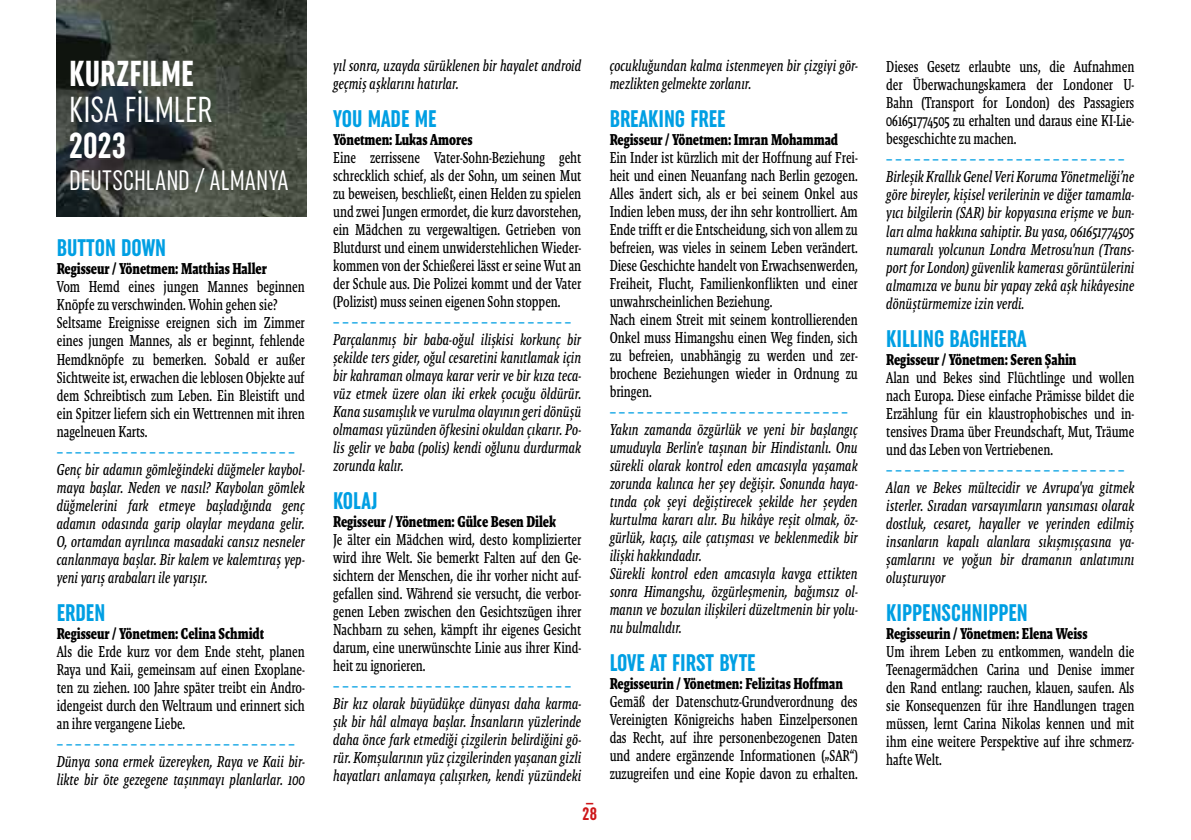
<style>
.page{position:relative;width:1191px;height:840px;background:#fff}
.page>*{position:absolute;margin:0;border:0;box-sizing:border-box;transform-origin:0 0}
.t1{font:700 extra-condensed 36px "Uniform";letter-spacing:.005em;color:#fff}
.t2{font:extra-condensed 36px "Uniform";letter-spacing:.005em;color:#fff}
.t3{font:extra-condensed 28px "Uniform";letter-spacing:.01em;color:#fff}
.t4{font:700 extra-condensed 24px "Uniform";color:#009fe3}
.t5{font:700 extra-condensed 18px/18px "Uniform";color:#cd1719}
.t6{font:17px "Malaga Narrow OTCE";color:#009fe3}
.t7{font:16px/18px "Malaga Narrow OTCE";letter-spacing:-.005em;color:#000;text-align:justify;scale:.93 1}
.t8{font:italic 16px/18px "Malaga Narrow OTCE";color:#000;text-align:justify;scale:.93 1}
.t9{font:700 16px "Malaga Narrow OTCE";letter-spacing:-.005em;color:#000;scale:.93 1}
</style>
<div class="page">
<img style="left:57px;top:0;width:249px;height:216px">
<h1 class="t1" style="left:69px;top:53px;width:126px">KURZFILME</h1>
<h1 class="t2" style="left:69px;top:88px;width:145px">KISA FİLMLER</h1>
<h1 class="t1" style="left:69px;top:125px;width:58px">2023</h1>
<h2 class="t3" style="left:69px;top:164px;width:221px">DEUTSCHLAND / ALMANYA</h2>
<h3 class="t4" style="left:57px;top:234px;width:111px">BUTTON DOWN</h3>
<p class="t9" style="left:57px;top:259px;width:227px">Regisseur / Yönetmen: Matthias Haller</p>
<p class="t7" style="left:57px;top:277px;width:268px;text-align:left">Vom Hemd eines jungen Mannes beginnen Knöpfe zu verschwinden. Wohin gehen sie?<br>Seltsame Ereignisse ereignen sich im Zimmer eines jungen Mannes, als er beginnt, fehlende Hemdknöpfe zu bemerken. Sobald er außer Sichtweite ist, erwachen die leblosen Objekte auf dem Schreibtisch zum Leben. Ein Bleistift und ein Spitzer liefern sich ein Wettrennen mit ihren nagelneuen Karts.</p>
<p class="t6" style="left:57px;top:440px;width:239px">– – – – – – – – – – – – – – – – – – – – – – – – – –</p>
<p class="t8" style="left:57px;top:459px;width:268px">Genç bir adamın gömleğindeki düğmeler kaybol&shy;maya başlar. Neden ve nasıl? Kaybolan gömlek düğmelerini fark etmeye başladığında genç adamın odasında garip olaylar meydana gelir.<br>O, ortamdan ayrılınca masadaki cansız nesneler canlanmaya başlar. Bir kalem ve kalemtıraş yep&shy;yeni yarış arabaları ile yarışır.</p>
<h3 class="t4" style="left:57px;top:598px;width:50px">ERDEN</h3>
<p class="t9" style="left:57px;top:623px;width:224px">Regisseur / Yönetmen: Celina Schmidt</p>
<p class="t7" style="left:57px;top:641px;width:268px">Als die Erde kurz vor dem Ende steht, planen Raya und Kaii, gemeinsam auf einen Exoplane&shy;ten zu ziehen. 100 Jahre später treibt ein Andro&shy;idengeist durch den Weltraum und erinnert sich an ihre vergangene Liebe.</p>
<p class="t6" style="left:57px;top:732px;width:239px">– – – – – – – – – – – – – – – – – – – – – – – – – –</p>
<p class="t8" style="left:57px;top:751px;width:268px">Dünya sona ermek üzereyken, Raya ve Kaii bir&shy;likte bir öte gezegene taşınmayı planlarlar. 100</p>
<p class="t8" style="left:333px;top:56px;width:268px">yıl sonra, uzayda sürüklenen bir hayalet android geçmiş aşklarını hatırlar.</p>
<h3 class="t4" style="left:333px;top:104px;width:105px">YOU MADE ME</h3>
<p class="t9" style="left:333px;top:130px;width:151px">Yönetmen: Lukas Amores</p>
<p class="t7" style="left:333px;top:148px;width:268px">Eine zerrissene Vater-Sohn-Beziehung geht schrecklich schief, als der Sohn, um seinen Mut zu beweisen, beschließt, einen Helden zu spielen und zwei Jungen ermordet, die kurz davorstehen, ein Mädchen zu vergewaltigen. Getrieben von Blutdurst und einem unwiderstehlichen Wieder&shy;kommen von der Schießerei lässt er seine Wut an der Schule aus. Die Polizei kommt und der Vater (Polizist) muss seinen eigenen Sohn stoppen.</p>
<p class="t6" style="left:333px;top:311px;width:239px">– – – – – – – – – – – – – – – – – – – – – – – – – –</p>
<p class="t8" style="left:333px;top:330px;width:268px">Parçalanmış bir baba-oğul ilişkisi korkunç bir şekilde ters gider, oğul cesaretini kanıtlamak için bir kahraman olmaya karar verir ve bir kıza teca&shy;vüz etmek üzere olan iki erkek çocuğu öldürür.<br>Kana susamışlık ve vurulma olayının geri dönüşü olmaması yüzünden öfkesini okuldan çıkarır. Po&shy;lis gelir ve baba (polis) kendi oğlunu durdurmak zorunda kalır.</p>
<h3 class="t4" style="left:333px;top:486px;width:46px">KOLAJ</h3>
<p class="t9" style="left:333px;top:512px;width:241px">Regisseur / Yönetmen: Gülce Besen Dilek</p>
<p class="t7" style="left:333px;top:530px;width:268px">Je älter ein Mädchen wird, desto komplizierter wird ihre Welt. Sie bemerkt Falten auf den Ge&shy;sichtern der Menschen, die ihr vorher nicht auf&shy;gefallen sind. Während sie versucht, die verbor&shy;genen Leben zwischen den Gesichtszügen ihrer Nachbarn zu sehen, kämpft ihr eigenes Gesicht darum, eine unerwünschte Linie aus ihrer Kind&shy;heit zu ignorieren.</p>
<p class="t6" style="left:333px;top:675px;width:239px">– – – – – – – – – – – – – – – – – – – – – – – – – –</p>
<p class="t8" style="left:333px;top:694px;width:268px">Bir kız olarak büyüdükçe dünyası daha karma&shy;şık bir hâl almaya başlar. İnsanların yüzlerinde daha önce fark etmediği çizgilerin belirdiğini gö&shy;rür. Komşularının yüz çizgilerinden yaşanan gizli hayatları anlamaya çalışırken, kendi yüzündeki</p>
<p class="t5" style="left:582px;top:786px;width:16px">_<br>28</p>
<p class="t8" style="left:609px;top:56px;width:268px">çocukluğundan kalma istenmeyen bir çizgiyi gör&shy;mezlikten gelmekte zorlanır.</p>
<h3 class="t4" style="left:609px;top:104px;width:117px">BREAKING FREE</h3>
<p class="t9" style="left:609px;top:130px;width:247px">Regisseur / Yönetmen: Imran Mohammad</p>
<p class="t7" style="left:609px;top:148px;width:268px;text-align:left">Ein Inder ist kürzlich mit der Hoffnung auf Frei&shy;heit und einen Neuanfang nach Berlin gezogen.<br>Alles ändert sich, als er bei seinem Onkel aus Indien leben muss, der ihn sehr kontrolliert. Am Ende trifft er die Entscheidung, sich von allem zu befreien, was vieles in seinem Leben verändert.<br>Diese Geschichte handelt von Erwachsenwerden, Freiheit, Flucht, Familienkonflikten und einer unwahrscheinlichen Beziehung.<br>Nach einem Streit mit seinem kontrollierenden Onkel muss Himangshu einen Weg finden, sich zu befreien, unabhängig zu werden und zer&shy;brochene Beziehungen wieder in Ordnung zu bringen.</p>
<p class="t6" style="left:609px;top:401px;width:239px">– – – – – – – – – – – – – – – – – – – – – – – – – –</p>
<p class="t8" style="left:609px;top:420px;width:268px;text-align:left">Yakın zamanda özgürlük ve yeni bir başlangıç umuduyla Berlin'e taşınan bir Hindistanlı. Onu sürekli olarak kontrol eden amcasıyla yaşamak zorunda kalınca her şey değişir. Sonunda haya&shy;tında çok şeyi değiştirecek şekilde her şeyden kurtulma kararı alır. Bu hikâye reşit olmak, öz&shy;gürlük, kaçış, aile çatışması ve beklenmedik bir ilişki hakkındadır.<br>Sürekli kontrol eden amcasıyla kavga ettikten sonra Himangshu, özgürleşmenin, bağımsız ol&shy;manın ve bozulan ilişkileri düzeltmenin bir yolu&shy;nu bulmalıdır.</p>
<h3 class="t4" style="left:609px;top:648px;width:147px">LOVE AT FIRST BYTE</h3>
<p class="t9" style="left:609px;top:674px;width:252px">Regisseurin / Yönetmen: Felizitas Hoffman</p>
<p class="t7" style="left:609px;top:692px;width:268px">Gemäß der Datenschutz-Grundverordnung des Vereinigten Königreichs haben Einzelpersonen das Recht, auf ihre personenbezogenen Daten und andere ergänzende Informationen („SAR“) zuzugreifen und eine Kopie davon zu erhalten.</p>
<p class="t7" style="left:886px;top:58px;width:268px">Dieses Gesetz erlaubte uns, die Aufnahmen der Überwachungskamera der Londoner U-Bahn (Transport for London) des Passagiers 061651774505 zu erhalten und daraus eine KI-Lie&shy;besgeschichte zu machen.</p>
<p class="t6" style="left:886px;top:148px;width:239px">– – – – – – – – – – – – – – – – – – – – – – – – – –</p>
<p class="t8" style="left:886px;top:168px;width:268px">Birleşik Krallık Genel Veri Koruma Yönetmeliği’ne göre bireyler, kişisel verilerinin ve diğer tamamla&shy;yıcı bilgilerin (SAR) bir kopyasına erişme ve bun&shy;ları alma hakkına sahiptir. Bu yasa, 061651774505 numaralı yolcunun Londra Metrosu'nun (Trans&shy;port for London) güvenlik kamerası görüntülerini almamıza ve bunu bir yapay zekâ aşk hikâyesine dönüştürmemize izin verdi.</p>
<h3 class="t4" style="left:886px;top:324px;width:142px">KILLING BAGHEERA</h3>
<p class="t9" style="left:886px;top:349px;width:206px">Regisseur / Yönetmen: Seren Şahin</p>
<p class="t7" style="left:886px;top:368px;width:268px">Alan und Bekes sind Flüchtlinge und wollen nach Europa. Diese einfache Prämisse bildet die Erzählung für ein klaustrophobisches und in&shy;tensives Drama über Freundschaft, Mut, Träume und das Leben von Vertriebenen.</p>
<p class="t6" style="left:886px;top:458px;width:239px">– – – – – – – – – – – – – – – – – – – – – – – – – –</p>
<p class="t8" style="left:886px;top:478px;width:268px">Alan ve Bekes mültecidir ve Avrupa'ya gitmek isterler. Sıradan varsayımların yansıması olarak dostluk, cesaret, hayaller ve yerinden edilmiş insanların kapalı alanlara sıkışmışçasına ya&shy;şamlarını ve yoğun bir dramanın anlatımını oluşturuyor</p>
<h3 class="t4" style="left:886px;top:598px;width:143px">KIPPENSCHNIPPEN</h3>
<p class="t9" style="left:886px;top:623px;width:218px">Regisseurin / Yönetmen: Elena Weiss</p>
<p class="t7" style="left:886px;top:642px;width:268px">Um ihrem Leben zu entkommen, wandeln die Teenagermädchen Carina und Denise immer den Rand entlang: rauchen, klauen, saufen. Als sie Konsequenzen für ihre Handlungen tragen müssen, lernt Carina Nikolas kennen und mit ihm eine weitere Perspektive auf ihre schmerz&shy;hafte Welt.</p>
</div>
